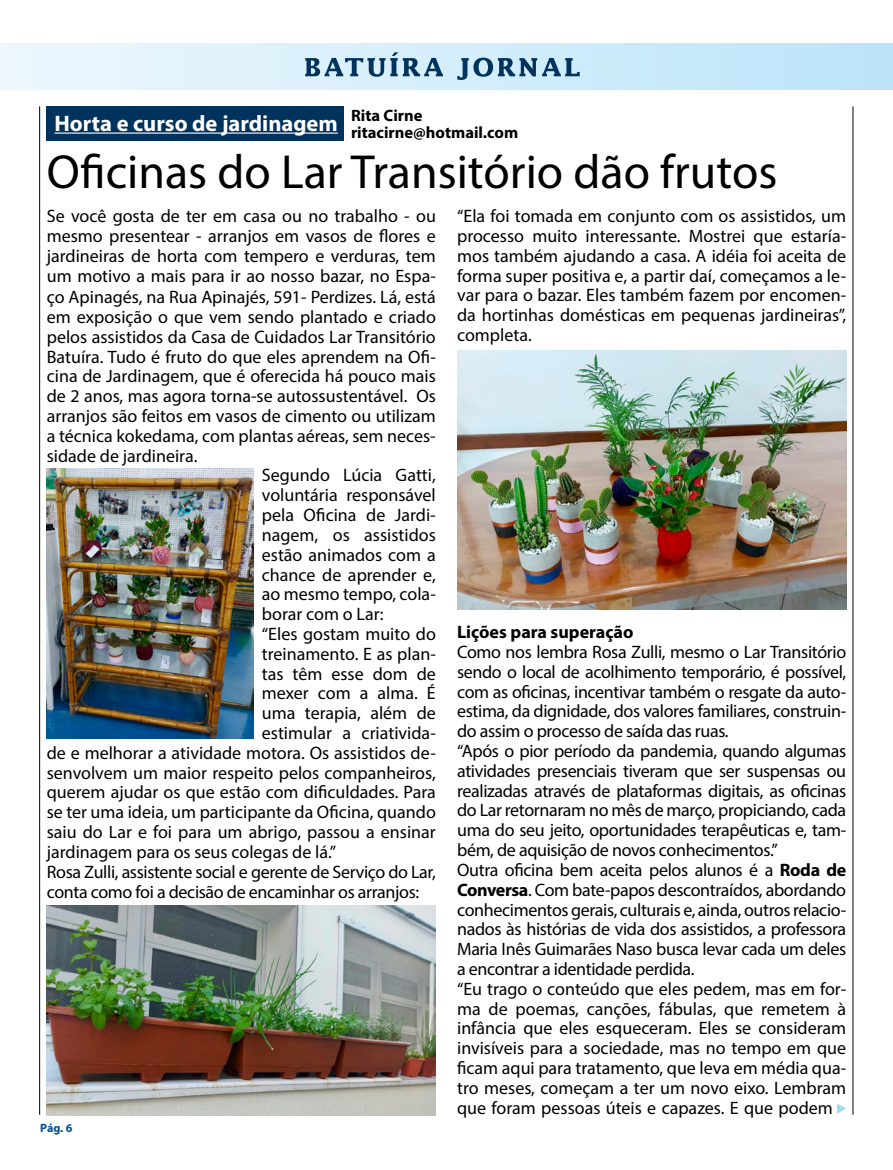
<style>
.page{position:relative;width:893px;height:1170px;background:#fff}
.page>*{position:absolute;margin:0;border:0;box-sizing:border-box;transform-origin:0 0}
.t1{font:48px "Myriad Pro";color:#000}
.t2{font:700 22.5px "Myriad Pro";color:#fff}
.t3{font:18px/19.8px "Myriad Pro";color:#000;text-align:justify}
.t4{font:18px/19.8px "Myriad Pro";letter-spacing:-.02em;color:#000}
.t5{font:700 18px "Myriad Pro";color:#000}
.t6{font:700 16.5px/17.9px "Myriad Pro";color:#000}
.t7{font:700 12px "Myriad Pro";color:#004f91}
.s1{font-weight:700}
</style>
<div class="page">
<div style="left:0;top:44px;width:893px;height:45px;background:linear-gradient(to right,#eef8fd,#bbe4f9)"></div>
<hr style="left:853px;top:106px;width:1px;height:1008px;background:#000">
<hr style="left:39px;top:106px;width:1px;height:1008px;background:#000">
<svg style="left:305px;top:52px;width:138px;height:25px;background:#91b1c7"></svg>
<svg style="left:457px;top:58px;width:123px;height:22px;background:#83a7c0"></svg>
<div style="left:47px;top:106px;width:297px;height:34px;background:#00325e"></div>
<hr style="left:55px;top:132px;width:283px;height:2px;background:#fff">
<svg style="left:837px;top:1103px;width:9px;height:10px"></svg>
<img style="left:457px;top:351px;width:389px;height:258px">
<img style="left:47px;top:905px;width:389px;height:210px">
<img style="left:47px;top:468px;width:206px;height:270px">
<p class="t2" style="left:55px;top:108px;width:285px">Horta e curso de jardinagem</p>
<p class="t6" style="left:351px;top:105px;width:169px">Rita Cirne ritacirne@hotmail.com</p>
<h1 class="t1" style="left:47px;top:142px;width:732px">Oficinas do Lar Transitório dão frutos</h1>
<p class="t3" style="left:47px;top:206px;width:391px">Se você gosta de ter em casa ou no trabalho - ou mesmo presentear - arranjos em vasos de flores e jardineiras de horta com tempero e verduras, tem um motivo a mais para ir ao nosso bazar, no Espa-</p>
<p class="t3" style="left:47px;top:287px;width:391px">ço Apinagés, na Rua Apinajés, 591- Perdizes. Lá, está</p>
<p class="t3" style="left:47px;top:307px;width:391px">em exposição o que vem sendo plantado e criado</p>
<p class="t3" style="left:47px;top:326px;width:391px">pelos assistidos da Casa de Cuidados Lar Transitório</p>
<p class="t3" style="left:47px;top:346px;width:391px">Batuíra. Tudo é fruto do que eles aprendem na Ofi-</p>
<p class="t3" style="left:47px;top:366px;width:390px">cina de Jardinagem, que é oferecida há pouco mais</p>
<p class="t3" style="left:47px;top:386px;width:391px">de 2 anos, mas agora torna-se autossustentável. Os</p>
<p class="t3" style="left:47px;top:406px;width:390px">arranjos são feitos em vasos de cimento ou utilizam</p>
<p class="t3" style="left:47px;top:425px;width:391px">a técnica kokedama, com plantas aéreas, sem neces-</p>
<p class="t3" style="left:47px;top:445px;width:152px">sidade de jardineira.</p>
<p class="t3" style="left:262px;top:465px;width:175px">Segundo Lúcia Gatti,</p>
<p class="t3" style="left:262px;top:485px;width:175px">voluntária responsável</p>
<p class="t3" style="left:262px;top:505px;width:175px">pela Oficina de Jardi-</p>
<p class="t3" style="left:262px;top:524px;width:175px">nagem, os assistidos</p>
<p class="t3" style="left:262px;top:544px;width:175px">estão animados com a</p>
<p class="t3" style="left:262px;top:564px;width:175px">chance de aprender e,</p>
<p class="t3" style="left:262px;top:584px;width:175px">ao mesmo tempo, cola-</p>
<p class="t3" style="left:262px;top:604px;width:123px">borar com o Lar:</p>
<p class="t3" style="left:262px;top:623px;width:175px">“Eles gostam muito do</p>
<p class="t3" style="left:262px;top:643px;width:175px">treinamento. E as plan-</p>
<p class="t3" style="left:262px;top:663px;width:175px">tas têm esse dom de</p>
<p class="t3" style="left:262px;top:683px;width:175px">mexer com a alma. É</p>
<p class="t3" style="left:262px;top:703px;width:175px">uma terapia, além de</p>
<p class="t3" style="left:262px;top:722px;width:175px">estimular a criativida-</p>
<p class="t3" style="left:47px;top:742px;width:391px">de e melhorar a atividade motora. Os assistidos de-</p>
<p class="t3" style="left:47px;top:762px;width:391px">senvolvem um maior respeito pelos companheiros,</p>
<p class="t3" style="left:47px;top:782px;width:391px">querem ajudar os que estão com dificuldades. Para</p>
<p class="t3" style="left:47px;top:802px;width:391px">se ter uma ideia, um participante da Oficina, quando</p>
<p class="t3" style="left:47px;top:821px;width:391px">saiu do Lar e foi para um abrigo, passou a ensinar</p>
<p class="t3" style="left:47px;top:841px;width:291px">jardinagem para os seus colegas de lá.”</p>
<p class="t4" style="left:47px;top:861px;width:391px">Rosa Zulli, assistente social e gerente de Serviço do Lar,</p>
<p class="t4" style="left:47px;top:881px;width:374px">conta como foi a decisão de encaminhar os arranjos:</p>
<p class="t3" style="left:457px;top:206px;width:391px">“Ela foi tomada em conjunto com os assistidos, um processo muito interessante. Mostrei que estaría&shy;mos também ajudando a casa. A idéia foi aceita de forma super positiva e, a partir daí, começamos a le&shy;var para o bazar. Eles também fazem por encomen&shy;da hortinhas domésticas em pequenas jardineiras”, completa.</p>
<p class="t5" style="left:457px;top:620px;width:178px">Lições para superação</p>
<p class="t4" style="left:457px;top:641px;width:391px">Como nos lembra Rosa Zulli, mesmo o Lar Transitório sendo o local de acolhimento temporário, é possível, com as oficinas, incentivar também o resgate da auto&shy;estima, da dignidade, dos valores familiares, construin&shy;do assim o processo de saída das ruas.<br>“Após o pior período da pandemia, quando algumas atividades presenciais tiveram que ser suspensas ou realizadas através de plataformas digitais, as oficinas do Lar retornaram no mês de março, propiciando, cada uma do seu jeito, oportunidades terapêuticas e, tam&shy;bém, de aquisição de novos conhecimentos.”<br>Outra oficina bem aceita pelos alunos é a <span class="s1">Roda de Conversa</span>. Com bate-papos descontraídos, abordando conhecimentos gerais, culturais e, ainda, outros relacio&shy;nados às histórias de vida dos assistidos, a professora Maria Inês Guimarães Naso busca levar cada um deles a encontrar a identidade perdida.<br>“Eu trago o conteúdo que eles pedem, mas em for&shy;ma de poemas, canções, fábulas, que remetem à infância que eles esqueceram. Eles se consideram invisíveis para a sociedade, mas no tempo em que ficam aqui para tratamento, que leva em média qua&shy;tro meses, começam a ter um novo eixo. Lembram que foram pessoas úteis e capazes. E que podem</p>
<p class="t7" style="left:40px;top:1120px;width:34px">Pág. 6</p>
</div>
